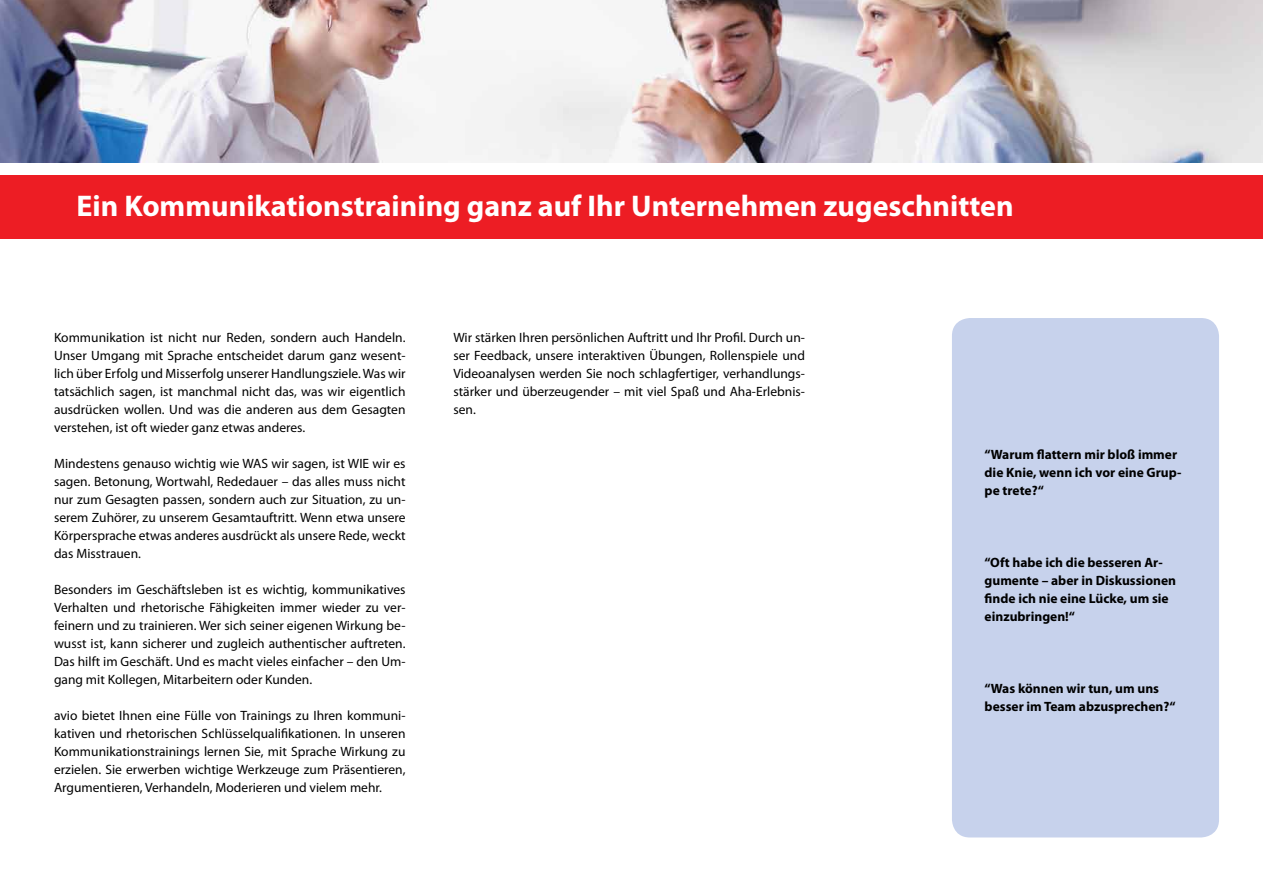
<style>
.page{position:relative;width:1263px;height:893px;background:#fff}
.page>*{position:absolute;margin:0;border:0;box-sizing:border-box;transform-origin:0 0}
.t1{font:700 30px "Myriad Pro";color:#fff}
.t2{font:13.5px/18px "Myriad Pro";color:#000;text-align:justify}
.t3{font:700 13.5px/18px "Myriad Pro";color:#000}
</style>
<div class="page">
<div style="left:952px;top:318px;width:267px;height:519px;background:#c7d2ec;border-radius:18px"></div>
<img style="left:0;top:0;width:1263px;height:162px">
<div style="left:0;top:175px;width:1263px;height:64px;background:#ed1d24"></div>
<h1 class="t1" style="left:77px;top:186px;width:939px">Ein Kommunikationstraining ganz auf Ihr Unternehmen zugeschnitten</h1>
<p class="t2" style="left:54px;top:328px;width:353px">Kommunikation ist nicht nur Reden, sondern auch Handeln.<br>Unser Umgang mit Sprache entscheidet darum ganz wesent&shy;lich über Erfolg und Misserfolg unserer Handlungsziele. Was wir tatsächlich sagen, ist manchmal nicht das, was wir eigentlich ausdrücken wollen. Und was die anderen aus dem Gesagten verstehen, ist oft wieder ganz etwas anderes.</p>
<p class="t2" style="left:54px;top:454px;width:353px">Mindestens genauso wichtig wie WAS wir sagen, ist WIE wir es sagen. Betonung, Wortwahl, Rededauer – das alles muss nicht nur zum Gesagten passen, sondern auch zur Situation, zu un&shy;serem Zuhörer, zu unserem Gesamtauftritt. Wenn etwa unsere Körpersprache etwas anderes ausdrückt als unsere Rede, weckt das Misstrauen.</p>
<p class="t2" style="left:54px;top:580px;width:353px">Besonders im Geschäftsleben ist es wichtig, kommunikatives Verhalten und rhetorische Fähigkeiten immer wieder zu ver&shy;feinern und zu trainieren. Wer sich seiner eigenen Wirkung be&shy;wusst ist, kann sicherer und zugleich authentischer auftreten.<br>Das hilft im Geschäft. Und es macht vieles einfacher – den Um&shy;gang mit Kollegen, Mitarbeitern oder Kunden.</p>
<p class="t2" style="left:54px;top:706px;width:353px">avio bietet Ihnen eine Fülle von Trainings zu Ihren kommuni&shy;kativen und rhetorischen Schlüsselqualifikationen. In unseren Kommunikationstrainings lernen Sie, mit Sprache Wirkung zu erzielen. Sie erwerben wichtige Werkzeuge zum Präsentieren, Argumentieren, Verhandeln, Moderieren und vielem mehr.</p>
<p class="t2" style="left:453px;top:328px;width:353px">Wir stärken Ihren persönlichen Auftritt und Ihr Profil. Durch un&shy;ser Feedback, unsere interaktiven Übungen, Rollenspiele und Videoanalysen werden Sie noch schlagfertiger, verhandlungs&shy;stärker und überzeugender – mit viel Spaß und Aha-Erlebnis&shy;sen.</p>
<p class="t3" style="left:984px;top:445px;width:198px">“Warum flattern mir bloß immer die Knie, wenn ich vor eine Grup&shy;pe trete?“</p>
<p class="t3" style="left:984px;top:553px;width:193px">“Oft habe ich die besseren Ar&shy;gumente – aber in Diskussionen finde ich nie eine Lücke, um sie einzubringen!“</p>
<p class="t3" style="left:984px;top:679px;width:192px">“Was können wir tun, um uns besser im Team abzusprechen?“</p>
</div>
